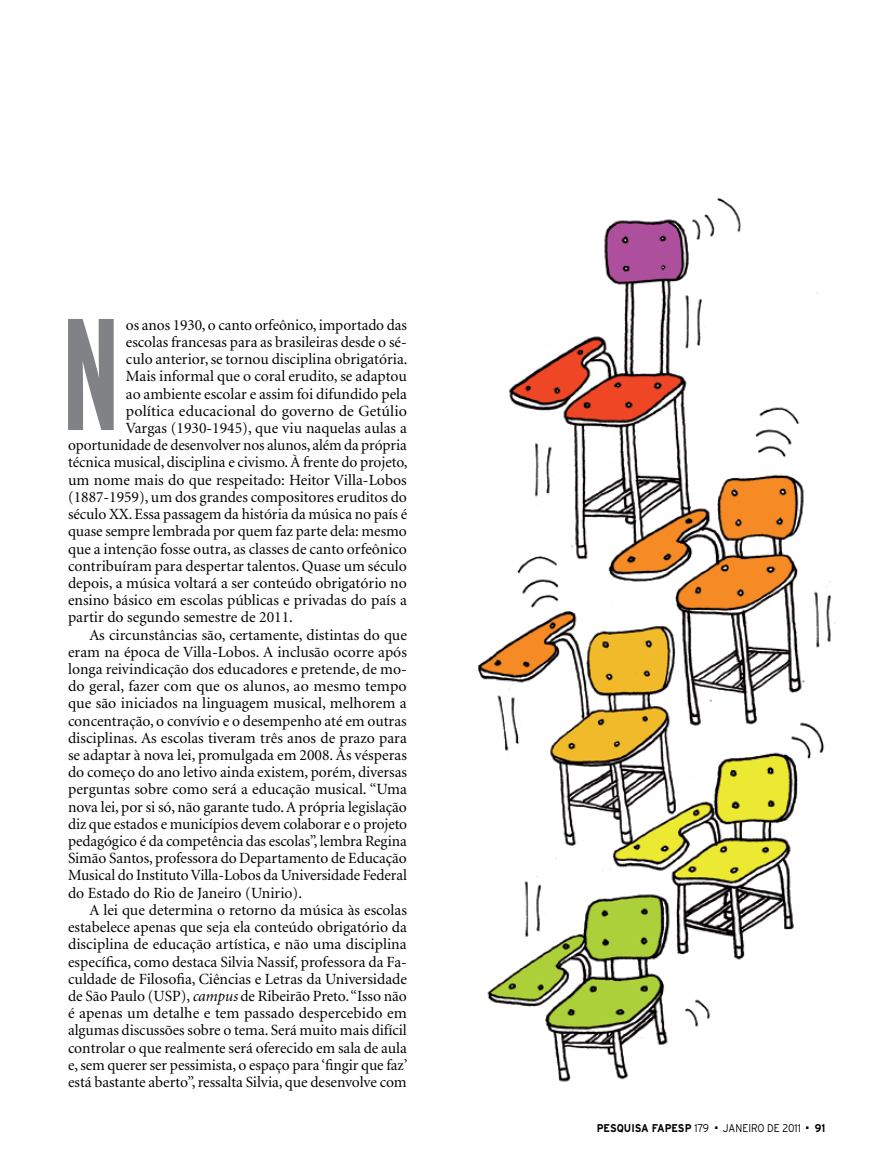
<style>
.page{position:relative;width:885px;height:1170px;background:#fff}
.page>*{position:absolute;margin:0;border:0;box-sizing:border-box;transform-origin:0 0}
.t1{font:700 extra-condensed 158.7px "Interstate";color:#808285;scale:.91 1}
.t2{font:15.6px "Minion";color:#000}
.t3{font:700 11.25px "Interstate";color:#000;scale:.9 1}
.t4{font:300 11.25px "Interstate";color:#000;scale:.9 1}
.s1{font-style:italic}
.s2{font-weight:300}
</style>
<div class="page">
<img style="left:477px;top:197px;width:358px;height:885px">
<h1 class="t1" style="left:62px;top:286px;width:66px">N</h1>
<p class="t2" style="left:126px;top:317px;width:282px">os anos 1930, o canto orfeônico, importado das</p>
<p class="t2" style="left:126px;top:334px;width:282px">escolas francesas para as brasileiras desde o sé-</p>
<p class="t2" style="left:126px;top:351px;width:283px">culo anterior, se tornou disciplina obrigatória.</p>
<p class="t2" style="left:126px;top:369px;width:282px">Mais informal que o coral erudito, se adaptou</p>
<p class="t2" style="left:126px;top:386px;width:282px">ao ambiente escolar e assim foi difundido pela</p>
<p class="t2" style="left:126px;top:403px;width:282px">política educacional do governo de Getúlio</p>
<p class="t2" style="left:126px;top:420px;width:282px">Vargas (1930-1945), que viu naquelas aulas a</p>
<p class="t2" style="left:68px;top:437px;width:340px">oportunidade de desenvolver nos alunos, além da própria</p>
<p class="t2" style="left:68px;top:455px;width:341px">técnica musical, disciplina e civismo. À frente do projeto,</p>
<p class="t2" style="left:68px;top:472px;width:340px">um nome mais do que respeitado: Heitor Villa-Lobos</p>
<p class="t2" style="left:68px;top:489px;width:340px">(1887-1959), um dos grandes compositores eruditos do</p>
<p class="t2" style="left:68px;top:506px;width:340px">século XX. Essa passagem da história da música no país é</p>
<p class="t2" style="left:68px;top:523px;width:340px">quase sempre lembrada por quem faz parte dela: mesmo</p>
<p class="t2" style="left:68px;top:541px;width:340px">que a intenção fosse outra, as classes de canto orfeônico</p>
<p class="t2" style="left:68px;top:558px;width:340px">contribuíram para despertar talentos. Quase um século</p>
<p class="t2" style="left:68px;top:575px;width:340px">depois, a música voltará a ser conteúdo obrigatório no</p>
<p class="t2" style="left:68px;top:592px;width:340px">ensino básico em escolas públicas e privadas do país a</p>
<p class="t2" style="left:68px;top:609px;width:226px">partir do segundo semestre de 2011.</p>
<p class="t2" style="left:89px;top:627px;width:319px">As circunstâncias são, certamente, distintas do que</p>
<p class="t2" style="left:68px;top:644px;width:340px">eram na época de Villa-Lobos. A inclusão ocorre após</p>
<p class="t2" style="left:68px;top:661px;width:340px">longa reivindicação dos educadores e pretende, de mo-</p>
<p class="t2" style="left:68px;top:678px;width:340px">do geral, fazer com que os alunos, ao mesmo tempo</p>
<p class="t2" style="left:68px;top:695px;width:340px">que são iniciados na linguagem musical, melhorem a</p>
<p class="t2" style="left:68px;top:713px;width:340px">concentração, o convívio e o desempenho até em outras</p>
<p class="t2" style="left:68px;top:730px;width:340px">disciplinas. As escolas tiveram três anos de prazo para</p>
<p class="t2" style="left:68px;top:747px;width:340px">se adaptar à nova lei, promulgada em 2008. Às vésperas</p>
<p class="t2" style="left:68px;top:764px;width:340px">do começo do ano letivo ainda existem, porém, diversas</p>
<p class="t2" style="left:68px;top:781px;width:340px">perguntas sobre como será a educação musical. “Uma</p>
<p class="t2" style="left:68px;top:799px;width:340px">nova lei, por si só, não garante tudo. A própria legislação</p>
<p class="t2" style="left:68px;top:816px;width:340px">diz que estados e municípios devem colaborar e o projeto</p>
<p class="t2" style="left:68px;top:833px;width:340px">pedagógico é da competência das escolas”, lembra Regina</p>
<p class="t2" style="left:68px;top:850px;width:340px">Simão Santos, professora do Departamento de Educação</p>
<p class="t2" style="left:68px;top:867px;width:340px">Musical do Instituto Villa-Lobos da Universidade Federal</p>
<p class="t2" style="left:68px;top:884px;width:235px">do Estado do Rio de Janeiro (Unirio).</p>
<p class="t2" style="left:89px;top:902px;width:319px">A lei que determina o retorno da música às escolas</p>
<p class="t2" style="left:68px;top:919px;width:340px">estabelece apenas que seja ela conteúdo obrigatório da</p>
<p class="t2" style="left:68px;top:936px;width:340px">disciplina de educação artística, e não uma disciplina</p>
<p class="t2" style="left:68px;top:953px;width:340px">específica, como destaca Silvia Nassif, professora da Fa-</p>
<p class="t2" style="left:68px;top:971px;width:340px">culdade de Filosofia, Ciências e Letras da Universidade</p>
<p class="t2" style="left:68px;top:988px;width:340px">de São Paulo (USP), <span class="s1">campus</span> de Ribeirão Preto. “Isso não</p>
<p class="t2" style="left:68px;top:1005px;width:340px">é apenas um detalhe e tem passado despercebido em</p>
<p class="t2" style="left:68px;top:1022px;width:340px">algumas discussões sobre o tema. Será muito mais difícil</p>
<p class="t2" style="left:68px;top:1039px;width:340px">controlar o que realmente será oferecido em sala de aula</p>
<p class="t2" style="left:68px;top:1056px;width:341px">e, sem querer ser pessimista, o espaço para ‘fingir que faz’</p>
<p class="t2" style="left:68px;top:1074px;width:340px">está bastante aberto”, ressalta Silvia, que desenvolve com</p>
<p class="t3" style="left:596px;top:1121px;width:126px">PESQUISA FAPESP <span class="s2">179</span></p>
<p class="t4" style="left:715px;top:1121px;width:97px">■ JANEIRO DE 2011</p>
<p class="t3" style="left:806px;top:1121px;width:23px">■ 91</p>
</div>
